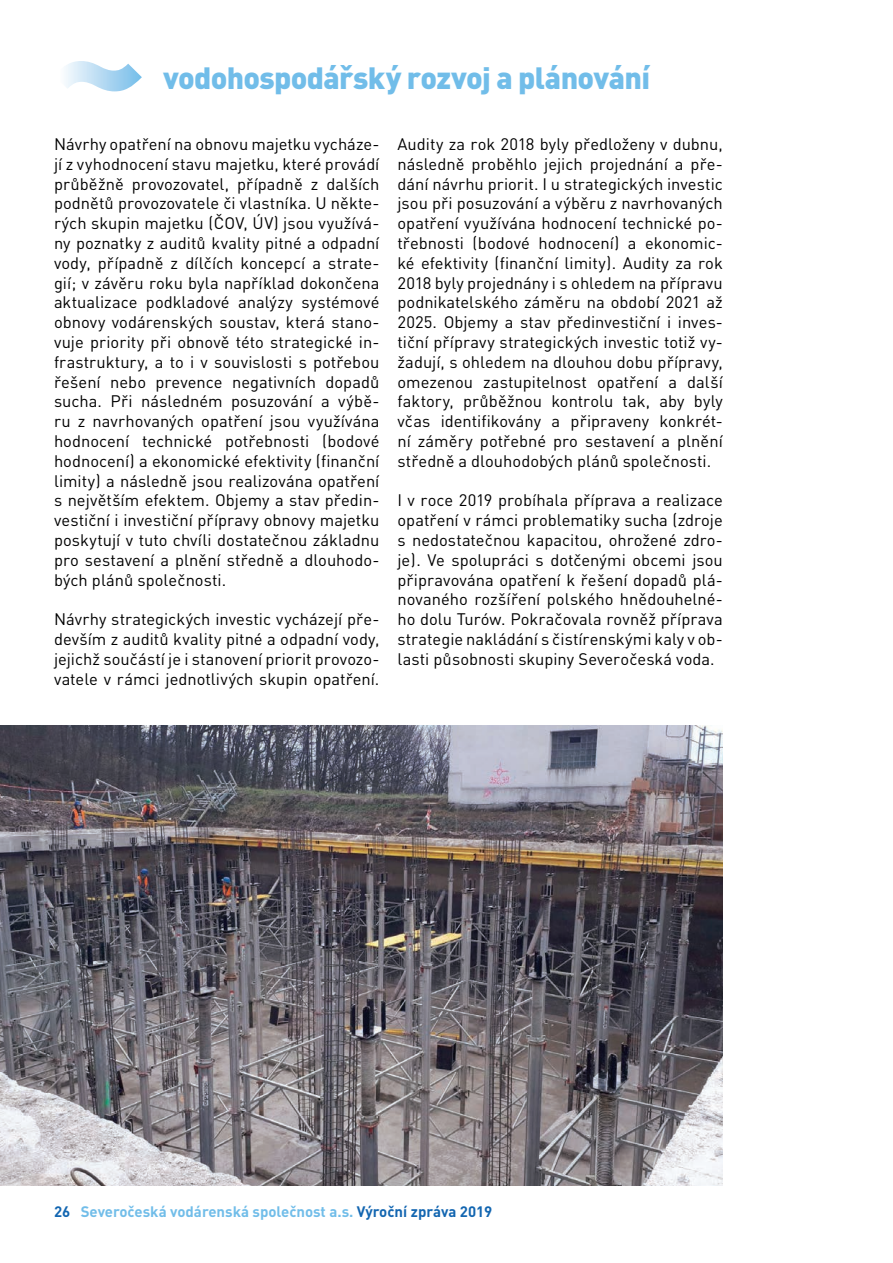
<style>
.page{position:relative;width:893px;height:1263px;background:#fff}
.page>*{position:absolute;margin:0;border:0;box-sizing:border-box;transform-origin:0 0}
.t1{font:900 30.45px "DINCE";letter-spacing:-.02em;color:#71bde9}
.t2{font:16.5px/19.8px "DINCE";color:#000;text-align:justify}
.t3{font:700 15px "DINCE";color:#71bde9}
.s1{color:#1366b1}
</style>
<div class="page">
<svg style="left:65px;top:61px;width:77px;height:30px"></svg>
<img style="left:0;top:726px;width:723px;height:460px">
<h1 class="t1" style="left:163px;top:57px;width:488px">vodohospodářský rozvoj a plánování</h1>
<p class="t2" style="left:54px;top:134px;width:327px">Návrhy opatření na obnovu majetku vycháze&shy;jí z vyhodnocení stavu majetku, které provádí průběžně provozovatel, případně z dalších podnětů provozovatele či vlastníka. U někte&shy;rých skupin majetku (ČOV, ÚV) jsou využívá&shy;ny poznatky z auditů kvality pitné a odpadní vody, případně z dílčích koncepcí a strate&shy;gií; v závěru roku byla například dokončena aktualizace podkladové analýzy systémové obnovy vodárenských soustav, která stano&shy;vuje priority při obnově této strategické in&shy;frastruktury, a to i v souvislosti s potřebou řešení nebo prevence negativních dopadů sucha. Při následném posuzování a výbě&shy;ru z navrhovaných opatření jsou využívána hodnocení technické potřebnosti (bodové hodnocení) a ekonomické efektivity (finanční limity) a následně jsou realizována opatření s největším efektem. Objemy a stav předin&shy;vestiční i investiční přípravy obnovy majetku poskytují v tuto chvíli dostatečnou základnu pro sestavení a plnění středně a dlouhodo&shy;bých plánů společnosti.</p>
<p class="t2" style="left:54px;top:609px;width:327px">Návrhy strategických investic vycházejí pře&shy;devším z auditů kvality pitné a odpadní vody, jejichž součástí je i stanovení priorit provozo&shy;vatele v rámci jednotlivých skupin opatření.</p>
<p class="t2" style="left:397px;top:134px;width:327px">Audity za rok 2018 byly předloženy v dubnu, následně proběhlo jejich projednání a pře&shy;dání návrhu priorit. I u strategických investic jsou při posuzování a výběru z navrhovaných opatření využívána hodnocení technické po&shy;třebnosti (bodové hodnocení) a ekonomic&shy;ké efektivity (finanční limity). Audity za rok 2018 byly projednány i s ohledem na přípravu podnikatelského záměru na období 2021 až 2025. Objemy a stav předinvestiční i inves&shy;tiční přípravy strategických investic totiž vy&shy;žadují, s ohledem na dlouhou dobu přípravy, omezenou zastupitelnost opatření a další faktory, průběžnou kontrolu tak, aby byly včas identifikovány a připraveny konkrét&shy;ní záměry potřebné pro sestavení a plnění středně a dlouhodobých plánů společnosti.</p>
<p class="t2" style="left:397px;top:491px;width:327px">I v roce 2019 probíhala příprava a realizace opatření v rámci problematiky sucha (zdroje s nedostatečnou kapacitou, ohrožené zdro&shy;je). Ve spolupráci s dotčenými obcemi jsou připravována opatření k řešení dopadů plá&shy;novaného rozšíření polského hnědouhelné&shy;ho dolu Turów. Pokračovala rovněž příprava strategie nakládání s čistírenskými kaly v ob&shy;lasti působnosti skupiny Severočeská voda.</p>
<p class="t3" style="left:54px;top:1203px;width:440px"><span class="s1">26</span> Severočeská vodárenská společnost a.s. <span class="s1">Výroční zpráva 2019</span></p>
</div>
